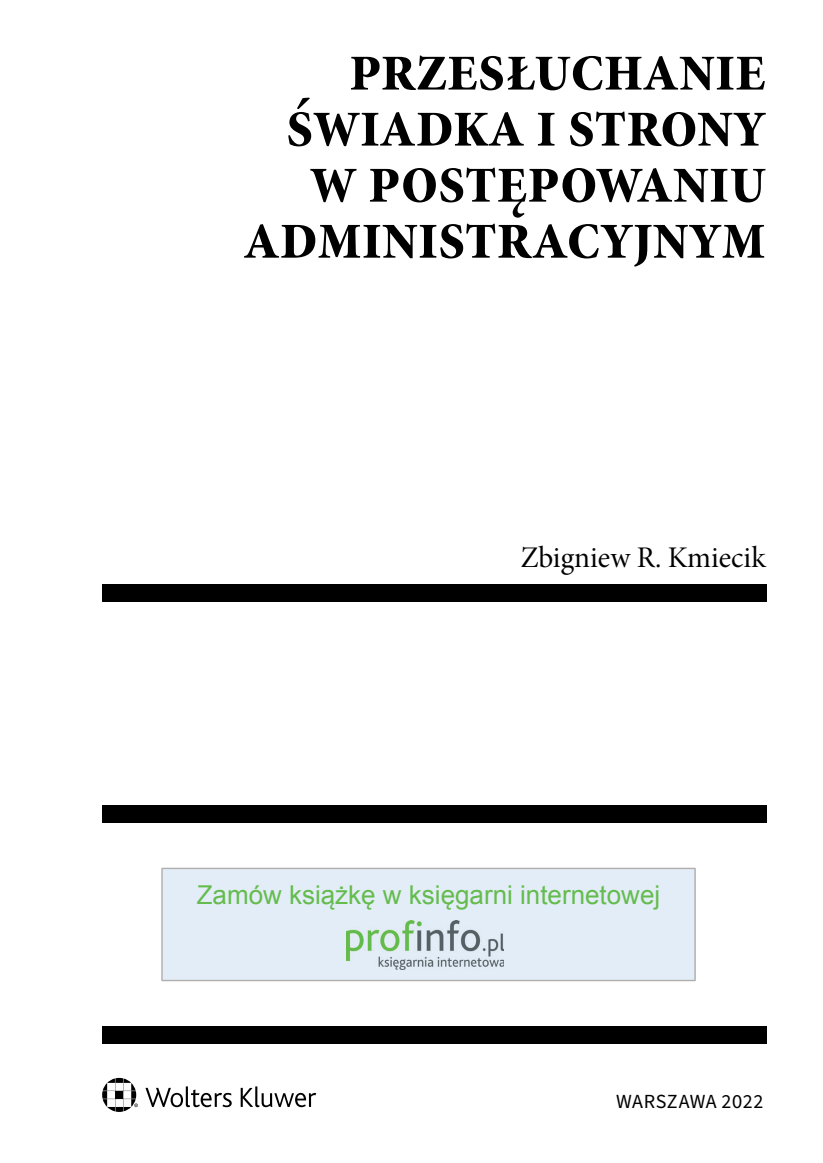
<style>
.page{position:relative;width:823px;height:1163px;background:#fff}
.page>*{position:absolute;margin:0;border:0;box-sizing:border-box;transform-origin:0 0}
.t1{font:70px/56px "Minion Pro Bold Cn Subh";letter-spacing:-.01em;color:#000;text-align:right}
.t2{font:30px "Minion Pro Subh";color:#000}
.t3{font:26px "Arial";color:#65bc4e}
.t4{font:20px "Source Sans Pro";letter-spacing:.015em;color:#000}
</style>
<div class="page">
<svg style="left:102px;top:1077px;width:214px;height:34px"></svg>
<div style="left:102px;top:584px;width:663px;height:17px;background:#000"></div>
<div style="left:102px;top:1026px;width:663px;height:17px;background:#000"></div>
<div style="left:102px;top:805px;width:663px;height:17px;background:#000"></div>
<svg style="left:161px;top:867px;width:534px;height:114px;background:#e1eaf3"></svg>
<div style="left:170px;top:885px;width:516px;height:33px;background:#e3edf7"></div>
<div style="left:346px;top:920px;width:164px;height:51px;background:#e3edf7"></div>
<img style="left:346px;top:920px;width:157px;height:49px">
<p class="t1" style="left:243px;top:39px;width:524px">Przesłuchanie świadka i strony w postępowaniu administracyjnym</p>
<p class="t2" style="left:520px;top:538px;width:246px">Zbigniew R. Kmiecik</p>
<p class="t3" style="left:196px;top:877px;width:465px">Zamów książkę w księgarni internetowej</p>
<p class="t4" style="left:616px;top:1087px;width:148px">WARSZAWA 2022</p>
</div>
